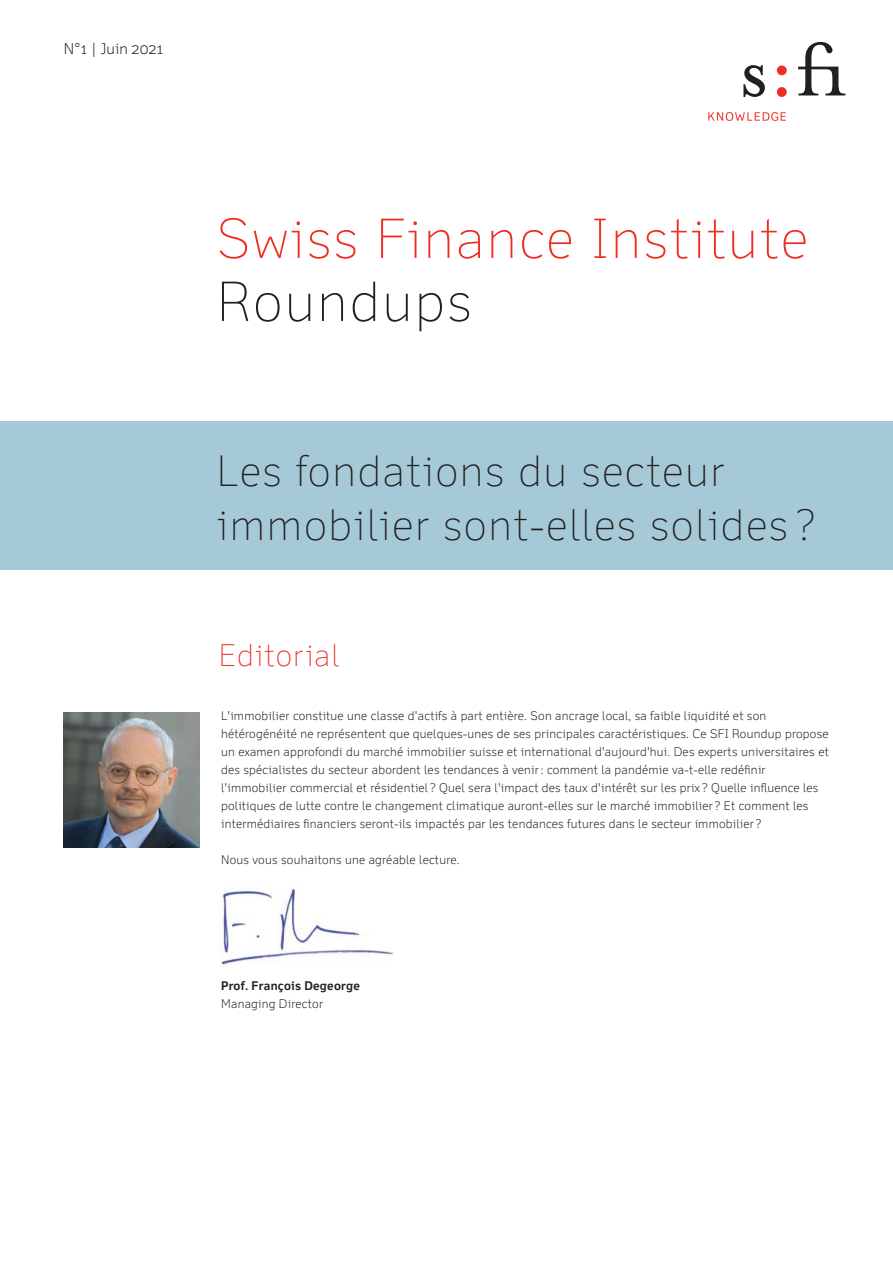
<style>
.page{position:relative;width:893px;height:1263px;background:#fff}
.page>*{position:absolute;margin:0;border:0;box-sizing:border-box;transform-origin:0 0}
.Cover_Title{font:100 54px/63px "Felbridge Pro";letter-spacing:.04em;color:#ee2e22}
.Cover_Title-2{font:100 42px/54px "Felbridge Pro";letter-spacing:.04em;color:#231f20}
.maintitle{font:100 30px "Felbridge Pro";letter-spacing:.035em;color:#ee2e22}
.t1{font:300 15px "Felbridge Pro";letter-spacing:.01em;color:#231f20}
.Copy{font:300 12px/18px "Felbridge Pro";letter-spacing:.02em;color:#231f20}
.Copy-2{font:700 12px/18px "Felbridge Pro";letter-spacing:.02em;color:#231f20}
.s1{color:#231f20}
.s2{font-weight:300}
</style>
<div class="page">
<img style="left:64px;top:713px;width:136px;height:134px">
<img style="left:221px;top:888px;width:173px;height:77px">
<div style="left:0;top:421px;width:893px;height:148px;background:#a5c9d7"></div>
<div style="left:777px;top:65px;width:10px;height:10px;background:#ee2e22;border-radius:50%"></div>
<div style="left:777px;top:87px;width:10px;height:10px;background:#ee2e22;border-radius:50%"></div>
<svg style="left:743px;top:65px;width:22px;height:32px"></svg>
<svg style="left:798px;top:42px;width:47px;height:53px"></svg>
<svg style="left:708px;top:112px;width:78px;height:9px"></svg>
<p class="t1" style="left:64px;top:40px;width:101px">N°1 | Juin 2021</p>
<p class="Cover_Title" style="left:217px;top:207px;width:592px">Swiss Finance Institute<br><span class="s1">Roundups</span></p>
<p class="Cover_Title-2" style="left:217px;top:443px;width:600px">Les fondations du secteur immobilier sont-elles solides ?</p>
<p class="maintitle" style="left:219px;top:637px;width:122px">Editorial</p>
<p class="Copy" style="left:221px;top:706px;width:609px">L'immobilier constitue une classe d'actifs à part entière. Son ancrage local, sa faible liquidité et son hétérogénéité ne représentent que quelques-unes de ses principales caractéristiques. Ce SFI Roundup propose un examen approfondi du marché immobilier suisse et international d'aujourd'hui. Des experts universitaires et des spécialistes du secteur abordent les tendances à venir: comment la pandémie va-t-elle redéfinir l'immobilier commercial et résidentiel ? Quel sera l'impact des taux d'intérêt sur les prix ? Quelle influence les politiques de lutte contre le changement climatique auront-elles sur le marché immobilier ? Et comment les intermédiaires financiers seront-ils impactés par les tendances futures dans le secteur immobilier ?</p>
<p class="Copy" style="left:221px;top:850px;width:240px">Nous vous souhaitons une agréable lecture.</p>
<p class="Copy-2" style="left:221px;top:976px;width:140px">Prof. François Degeorge<br><span class="s2">Managing Director</span></p>
</div>
